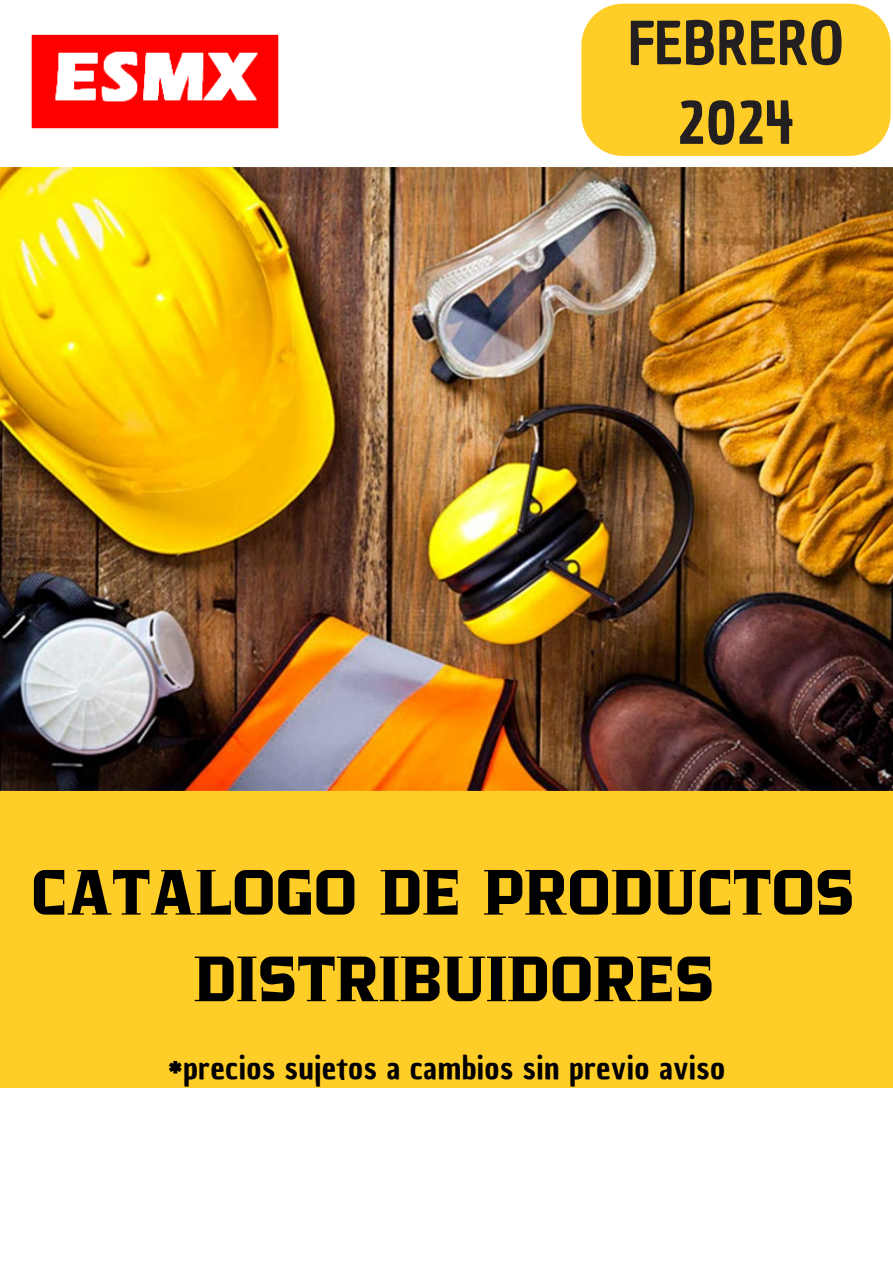
<style>
.page{position:relative;width:893px;height:1264px;background:#fff}
.page>*{position:absolute;margin:0;border:0;box-sizing:border-box;transform-origin:0 0}
.t1{font:61.95px/86.6px "Zantiqa 4 F";color:#000;text-align:center}
.t2{font:57.9px/79.5px "Chau Philomene One";letter-spacing:.015em;color:#231f20;text-align:center}
.t3{font:31.8px "Chau Philomene One";letter-spacing:.015em;color:#000}
</style>
<div class="page">
<div style="left:0;top:790px;width:892px;height:298px;background:#ffcd27"></div>
<img style="left:0;top:168px;width:892px;height:622px">
<div style="left:581px;top:4px;width:309px;height:152px;background:#ffcd27"></div>
<img style="left:31px;top:34px;width:248px;height:95px">
<p class="t2" style="left:628px;top:4px;width:217px">FEBRERO<br>2024</p>
<h1 class="t1" style="left:31px;top:851px;width:824px">CATALOGO DE PRODUCTOS<br>DISTRIBUIDORES</h1>
<h1 class="t3" style="left:168px;top:1046px;width:558px">*precios sujetos a cambios sin previo aviso</h1>
</div>
